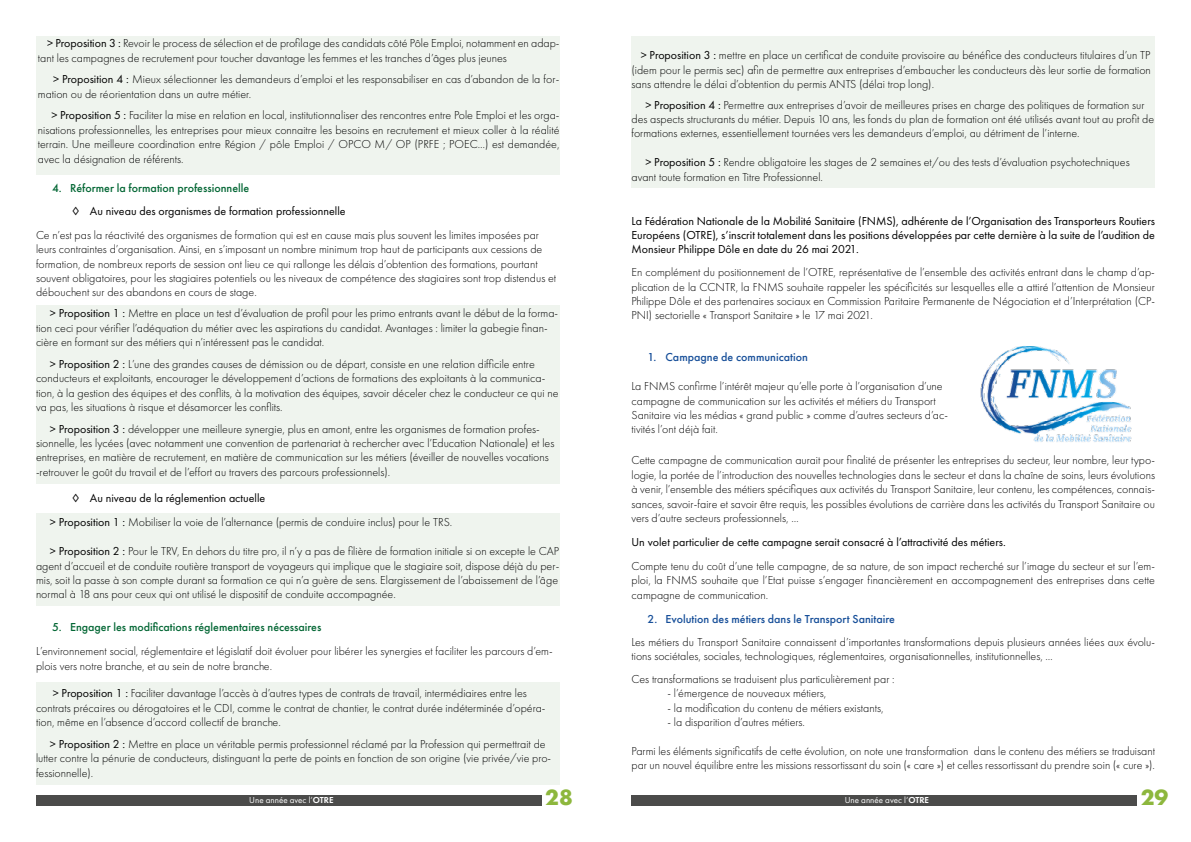
<style>
.page{position:relative;width:1191px;height:842px;background:#fff}
.page>*{position:absolute;margin:0;border:0;box-sizing:border-box;transform-origin:0 0}
.t1{font:700 23px "Futura PT";color:#8db73d}
.t2{font:300 12px/14.4px "Futura PT";color:#000}
.t3{font:12px/14.4px "Futura PT";color:#000;text-align:justify}
.t4{font:500 12px "Futura PT";color:#046735}
.t5{font:500 12px "Futura PT";color:#174f99}
.t6{font:9px "Futura PT";color:#fff}
.s1{font-weight:400}
.s2{font-weight:600}
</style>
<div class="page">
<div style="left:36px;top:513px;width:523px;height:92px;background:#eff4ee"></div>
<div style="left:36px;top:795px;width:505px;height:11px;background:#4b4b4a"></div>
<div style="left:631px;top:795px;width:506px;height:11px;background:#4b4b4a"></div>
<div style="left:36px;top:36px;width:523px;height:138px;background:#eff4ee"></div>
<div style="left:36px;top:305px;width:523px;height:178px;background:#eff4ee"></div>
<div style="left:36px;top:682px;width:523px;height:102px;background:#eff4ee"></div>
<div style="left:631px;top:37px;width:524px;height:151px;background:#eff4ee"></div>
<img style="left:980px;top:346px;width:152px;height:96px">
<p class="t2" style="left:38px;top:36px;width:523px;text-indent:9px"><span class="s1">&gt; Proposition 3 :</span> Revoir le process de sélection et de profilage des candidats côté Pôle Emploi, notamment en adap&shy;tant les campagnes de recrutement pour toucher davantage les femmes et les tranches d’âges plus jeunes</p>
<p class="t2" style="left:38px;top:72px;width:523px;text-indent:15px"><span class="s1">&gt; Proposition 4 :</span> Mieux sélectionner les demandeurs d’emploi et les responsabiliser en cas d’abandon de la for&shy;mation ou de réorientation dans un autre métier.</p>
<p class="t2" style="left:38px;top:108px;width:523px;text-align:justify;text-indent:14px"><span class="s1">&gt; Proposition 5 :</span> Faciliter la mise en relation en local, institutionnaliser des rencontres entre Pole Emploi et les orga&shy;nisations professionnelles, les entreprises pour mieux connaitre les besoins en recrutement et mieux coller à la réalité terrain. Une meilleure coordination entre Région / pôle Emploi / OPCO M/ OP (PRFE ; POEC…) est demandée, avec la désignation de référents.</p>
<p class="t4" style="left:52px;top:181px;width:199px">4. Réformer la formation professionnelle</p>
<p class="t3" style="left:72px;top:204px;width:275px">◊ Au niveau des organismes de formation professionnelle</p>
<p class="t2" style="left:36px;top:228px;width:522px">Ce n’est pas la réactivité des organismes de formation qui est en cause mais plus souvent les limites imposées par leurs contraintes d’organisation. Ainsi, en s’imposant un nombre minimum trop haut de participants aux cessions de formation, de nombreux reports de session ont lieu ce qui rallonge les délais d’obtention des formations, pourtant souvent obligatoires, pour les stagiaires potentiels ou les niveaux de compétence des stagiaires sont trop distendus et débouchent sur des abandons en cours de stage.</p>
<p class="t2" style="left:36px;top:306px;width:523px;text-indent:14px"><span class="s1">&gt; Proposition 1 :</span> Mettre en place un test d’évaluation de profil pour les primo entrants avant le début de la forma&shy;tion ceci pour vérifier l’adéquation du métier avec les aspirations du candidat. Avantages : limiter la gabegie finan&shy;cière en formant sur des métiers qui n’intéressent pas le candidat.</p>
<p class="t2" style="left:36px;top:357px;width:524px;text-indent:14px"><span class="s1">&gt; Proposition 2 :</span> L’une des grandes causes de démission ou de départ, consiste en une relation difficile entre conducteurs et exploitants, encourager le développement d’actions de formations des exploitants à la communica&shy;tion, à la gestion des équipes et des conflits, à la motivation des équipes, savoir déceler chez le conducteur ce qui ne va pas, les situations à risque et désamorcer les conflits.</p>
<p class="t2" style="left:36px;top:422px;width:520px;text-indent:14px"><span class="s1">&gt; Proposition 3 :</span> développer une meilleure synergie, plus en amont, entre les organismes de formation profes&shy;sionnelle, les lycées (avec notamment une convention de partenariat à rechercher avec l’Education Nationale) et les entreprises, en matière de recrutement, en matière de communication sur les métiers (éveiller de nouvelles vocations -retrouver le goût du travail et de l’effort au travers des parcours professionnels).</p>
<p class="t2" style="left:50px;top:486px;width:404px;line-height:24px;text-indent:22px"><span class="s1">◊ Au niveau de la réglemention actuelle<br>&gt; Proposition 1 :</span> Mobiliser la voie de l’alternance (permis de conduire inclus) pour le TRS.</p>
<p class="t2" style="left:36px;top:544px;width:525px;text-align:justify;text-indent:14px"><span class="s1">&gt; Proposition 2 :</span> Pour le TRV, En dehors du titre pro, il n’y a pas de filière de formation initiale si on excepte le CAP agent d’accueil et de conduite routière transport de voyageurs qui implique que le stagiaire soit, dispose déjà du per&shy;mis, soit la passe à son compte durant sa formation ce qui n’a guère de sens. Elargissement de l’abaissement de l’âge normal à 18 ans pour ceux qui ont utilisé le dispositif de conduite accompagnée.</p>
<p class="t4" style="left:52px;top:620px;width:271px">5. Engager les modifications réglementaires nécessaires</p>
<p class="t2" style="left:36px;top:644px;width:518px">L’environnement social, réglementaire et législatif doit évoluer pour libérer les synergies et faciliter les parcours d’em&shy;plois vers notre branche, et au sein de notre branche.</p>
<p class="t2" style="left:36px;top:686px;width:511px;text-indent:17px"><span class="s1">&gt; Proposition 1 :</span> Faciliter davantage l’accès à d’autres types de contrats de travail, intermédiaires entre les contrats précaires ou dérogatoires et le CDI, comme le contrat de chantier, le contrat durée indéterminée d’opéra&shy;tion, même en l’absence d’accord collectif de branche.</p>
<p class="t2" style="left:36px;top:737px;width:516px;text-indent:14px"><span class="s1">&gt; Proposition 2 :</span> Mettre en place un véritable permis professionnel réclamé par la Profession qui permettrait de lutter contre la pénurie de conducteurs, distinguant la perte de points en fonction de son origine (vie privée/vie pro&shy;fessionnelle).</p>
<p class="t2" style="left:631px;top:48px;width:521px;text-align:justify;text-indent:9px"><span class="s1">&gt; Proposition 3 :</span> mettre en place un certificat de conduite provisoire au bénéfice des conducteurs titulaires d’un TP (idem pour le permis sec) afin de permettre aux entreprises d’embaucher les conducteurs dès leur sortie de formation sans attendre le délai d’obtention du permis ANTS (délai trop long).</p>
<p class="t2" style="left:631px;top:97px;width:524px;text-indent:14px"><span class="s1">&gt; Proposition 4 :</span> Permettre aux entreprises d’avoir de meilleures prises en charge des politiques de formation sur des aspects structurants du métier. Depuis 10 ans, les fonds du plan de formation ont été utilisés avant tout au profit de formations externes, essentiellement tournées vers les demandeurs d’emploi, au détriment de l’interne.</p>
<p class="t2" style="left:631px;top:155px;width:500px;text-indent:14px"><span class="s1">&gt; Proposition 5 :</span> Rendre obligatoire les stages de 2 semaines et/ou des tests d’évaluation psychotechniques avant toute formation en Titre Professionnel.</p>
<p class="t3" style="left:631px;top:213px;width:525px">La Fédération Nationale de la Mobilité Sanitaire (FNMS), adhérente de l’Organisation des Transporteurs Routiers Européens (OTRE), s’inscrit totalement dans les positions développées par cette dernière à la suite de l’audition de Monsieur Philippe Dôle en date du 26 mai 2021.</p>
<p class="t2" style="left:631px;top:265px;width:525px;text-align:justify">En complément du positionnement de l’OTRE, représentative de l’ensemble des activités entrant dans le champ d’ap&shy;plication de la CCNTR, la FNMS souhaite rappeler les spécificités sur lesquelles elle a attiré l’attention de Monsieur Philippe Dôle et des partenaires sociaux en Commission Paritaire Permanente de Négociation et d’Interprétation (CP-PNI) sectorielle « Transport Sanitaire » le 17 mai 2021.</p>
<p class="t5" style="left:647px;top:350px;width:162px">1. Campagne de communication</p>
<p class="t2" style="left:631px;top:379px;width:318px">La FNMS confirme l’intérêt majeur qu’elle porte à l’organisation d’une campagne de communication sur les activités et métiers du Transport Sanitaire via les médias « grand public » comme d’autres secteurs d’ac&shy;tivités l’ont déjà fait.</p>
<p class="t2" style="left:631px;top:453px;width:525px;text-align:justify">Cette campagne de communication aurait pour finalité de présenter les entreprises du secteur, leur nombre, leur typo&shy;logie, la portée de l’introduction des nouvelles technologies dans le secteur et dans la chaîne de soins, leurs évolutions à venir, l’ensemble des métiers spécifiques aux activités du Transport Sanitaire, leur contenu, les compétences, connais&shy;sances, savoir-faire et savoir être requis, les possibles évolutions de carrière dans les activités du Transport Sanitaire ou vers d’autre secteurs professionnels, …</p>
<p class="t3" style="left:631px;top:535px;width:376px">Un volet particulier de cette campagne serait consacré à l’attractivité des métiers.</p>
<p class="t2" style="left:631px;top:559px;width:525px;text-align:justify">Compte tenu du coût d’une telle campagne, de sa nature, de son impact recherché sur l’image du secteur et sur l’em&shy;ploi, la FNMS souhaite que l’Etat puisse s’engager financièrement en accompagnement des entreprises dans cette campagne de communication.</p>
<p class="t5" style="left:647px;top:611px;width:249px">2. Evolution des métiers dans le Transport Sanitaire</p>
<p class="t2" style="left:631px;top:634px;width:525px">Les métiers du Transport Sanitaire connaissent d’importantes transformations depuis plusieurs années liées aux évolu&shy;tions sociétales, sociales, technologiques, réglementaires, organisationnelles, institutionnelles, …</p>
<p class="t2" style="left:631px;top:672px;width:265px">Ces transformations se traduisent plus particulièrement par :</p>
<p class="t2" style="left:667px;top:686px;width:160px">- l’émergence de nouveaux métiers,</p>
<p class="t2" style="left:667px;top:700px;width:217px">- la modification du contenu de métiers existants,</p>
<p class="t2" style="left:667px;top:715px;width:139px">- la disparition d’autres métiers.</p>
<p class="t2" style="left:631px;top:744px;width:525px">Parmi les éléments significatifs de cette évolution, on note une transformation dans le contenu des métiers se traduisant par un nouvel équilibre entre les missions ressortissant du soin (« care ») et celles ressortissant du prendre soin (« cure »).</p>
<p class="t6" style="left:249px;top:795px;width:86px">Une année avec l’<span class="s2">OTRE</span></p>
<h1 class="t1" style="left:545px;top:782px;width:29px">28</h1>
<p class="t6" style="left:845px;top:795px;width:86px">Une année avec l’<span class="s2">OTRE</span></p>
<h1 class="t1" style="left:1140px;top:782px;width:29px">29</h1>
</div>
